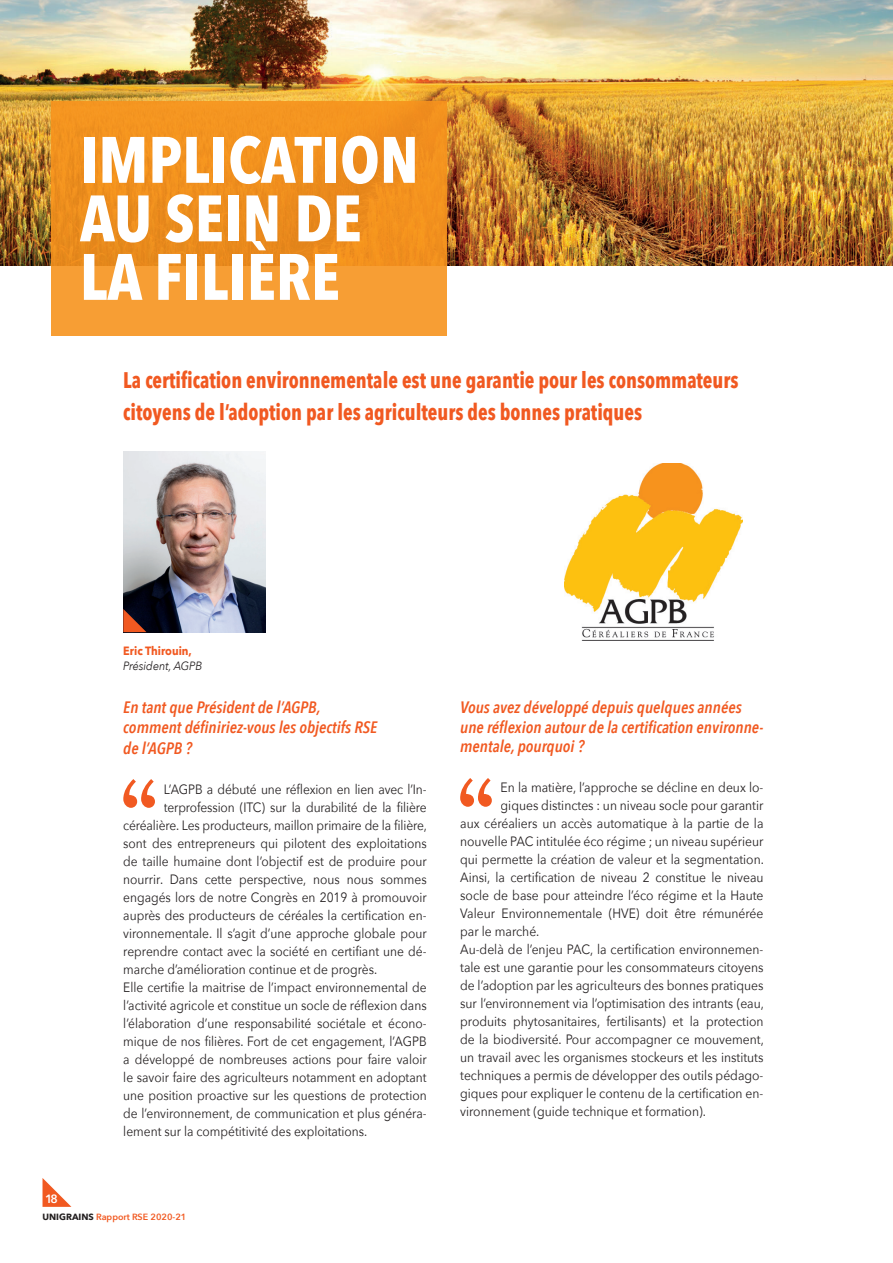
<style>
.page{position:relative;width:893px;height:1263px;background:#fff}
.page>*{position:absolute;margin:0;border:0;box-sizing:border-box;transform-origin:0 0}
.t1{font:700 64.8px/58.5px "Avenir Next Condensed";color:#fff}
.t2{font:700 22.5px/31.5px "Avenir Next Condensed";color:#f15921;scale:.9 1}
.t3{font:italic 600 16.5px/19.8px "Avenir Next Condensed";color:#f15921}
.t4{font:13.5px "Avenir Next";color:#231f20;scale:.89 1}
.t5{font:13.5px "Avenir Next";color:#231f20;scale:.9 1}
.t6{font:italic 12px "Avenir Next";color:#231f20;scale:.9 1}
.t7{font:700 12px "Avenir Next";color:#f15921;scale:.9 1}
.t8{font:600 12px "Avenir Next";color:#fff}
.t9{font:600 9px "Avenir Next";color:#f15921}
.s1{font-weight:700;color:#231f20}
</style>
<div class="page">
<svg style="left:43px;top:1178px;width:28px;height:29px"></svg>
<img style="left:0;top:0;width:893px;height:266px">
<svg style="left:51px;top:102px;width:395px;height:234px;background:#f19324"></svg>
<img style="left:123px;top:451px;width:142px;height:181px">
<svg style="left:123px;top:609px;width:23px;height:23px"></svg>
<svg style="left:123px;top:779px;width:32px;height:29px"></svg>
<svg style="left:460px;top:778px;width:32px;height:29px"></svg>
<img style="left:564px;top:464px;width:179px;height:176px">
<h1 class="t1" style="left:80px;top:130px;width:341px">IMPLICATION<br>AU SEIN DE<br>LA FILIÈRE</h1>
<h2 class="t2" style="left:123px;top:364px;width:685px">La certification environnementale est une garantie pour les consommateurs citoyens de l’adoption par les agriculteurs des bonnes pratiques</h2>
<p class="t8" style="left:45px;top:1188px;width:14px">18</p>
<p class="t7" style="left:123px;top:640px;width:78px">Eric Thirouin,</p>
<p class="t6" style="left:123px;top:655px;width:89px">Président, AGPB</p>
<p class="t3" style="left:123px;top:697px;width:256px">En tant que Président de l’AGPB, comment définiriez-vous les objectifs RSE</p>
<p class="t3" style="left:123px;top:738px;width:70px">de l’AGPB ?</p>
<p class="t4" style="left:164px;top:778px;width:297px">L’AGPB a débuté une réflexion en lien avec l’In-</p>
<p class="t4" style="left:164px;top:796px;width:297px">terprofession (ITC) sur la durabilité de la filière</p>
<p class="t4" style="left:123px;top:814px;width:343px">céréalière. Les producteurs, maillon primaire de la filière,</p>
<p class="t4" style="left:123px;top:832px;width:342px">sont des entrepreneurs qui pilotent des exploitations</p>
<p class="t4" style="left:123px;top:850px;width:342px">de taille humaine dont l’objectif est de produire pour</p>
<p class="t4" style="left:123px;top:868px;width:342px">nourrir. Dans cette perspective, nous nous sommes</p>
<p class="t4" style="left:123px;top:886px;width:342px">engagés lors de notre Congrès en 2019 à promouvoir</p>
<p class="t4" style="left:123px;top:904px;width:342px">auprès des producteurs de céréales la certification en-</p>
<p class="t4" style="left:123px;top:922px;width:342px">vironnementale. Il s’agit d’une approche globale pour</p>
<p class="t4" style="left:123px;top:940px;width:342px">reprendre contact avec la société en certifiant une dé-</p>
<p class="t4" style="left:123px;top:958px;width:287px">marche d’amélioration continue et de progrès.</p>
<p class="t4" style="left:123px;top:976px;width:342px">Elle certifie la maitrise de l’impact environnemental de</p>
<p class="t4" style="left:123px;top:994px;width:342px">l’activité agricole et constitue un socle de réflexion dans</p>
<p class="t4" style="left:123px;top:1012px;width:342px">l’élaboration d’une responsabilité sociétale et écono-</p>
<p class="t4" style="left:123px;top:1030px;width:342px">mique de nos filières. Fort de cet engagement, l’AGPB</p>
<p class="t4" style="left:123px;top:1048px;width:342px">a développé de nombreuses actions pour faire valoir</p>
<p class="t4" style="left:123px;top:1066px;width:342px">le savoir faire des agriculteurs notamment en adoptant</p>
<p class="t4" style="left:123px;top:1084px;width:342px">une position proactive sur les questions de protection</p>
<p class="t4" style="left:123px;top:1102px;width:342px">de l’environnement, de communication et plus généra-</p>
<p class="t4" style="left:123px;top:1120px;width:276px">lement sur la compétitivité des exploitations.</p>
<p class="t9" style="left:43px;top:1209px;width:145px"><span class="s1">UNIGRAINS</span> Rapport RSE 2020-21</p>
<p class="t3" style="left:460px;top:697px;width:304px">Vous avez développé depuis quelques années une réflexion autour de la certification environne&shy;mentale, pourquoi ?</p>
<p class="t5" style="left:501px;top:776px;width:294px">En la matière, l’approche se décline en deux lo-</p>
<p class="t5" style="left:501px;top:794px;width:294px">giques distinctes : un niveau socle pour garantir</p>
<p class="t5" style="left:460px;top:812px;width:339px">aux céréaliers un accès automatique à la partie de la</p>
<p class="t5" style="left:460px;top:830px;width:339px">nouvelle PAC intitulée éco régime ; un niveau supérieur</p>
<p class="t5" style="left:460px;top:848px;width:339px">qui permette la création de valeur et la segmentation.</p>
<p class="t5" style="left:460px;top:866px;width:339px">Ainsi, la certification de niveau 2 constitue le niveau</p>
<p class="t5" style="left:460px;top:884px;width:339px">socle de base pour atteindre l’éco régime et la Haute</p>
<p class="t5" style="left:460px;top:902px;width:339px">Valeur Environnementale (HVE) doit être rémunérée</p>
<p class="t5" style="left:460px;top:920px;width:90px">par le marché.</p>
<p class="t5" style="left:460px;top:938px;width:339px">Au-delà de l’enjeu PAC, la certification environnemen-</p>
<p class="t5" style="left:460px;top:956px;width:339px">tale est une garantie pour les consommateurs citoyens</p>
<p class="t5" style="left:460px;top:974px;width:339px">de l’adoption par les agriculteurs des bonnes pratiques</p>
<p class="t5" style="left:460px;top:992px;width:339px">sur l’environnement via l’optimisation des intrants (eau,</p>
<p class="t5" style="left:460px;top:1010px;width:339px">produits phytosanitaires, fertilisants) et la protection</p>
<p class="t5" style="left:460px;top:1028px;width:339px">de la biodiversité. Pour accompagner ce mouvement,</p>
<p class="t5" style="left:460px;top:1046px;width:339px">un travail avec les organismes stockeurs et les instituts</p>
<p class="t5" style="left:460px;top:1064px;width:339px">techniques a permis de développer des outils pédago-</p>
<p class="t5" style="left:460px;top:1082px;width:339px">giques pour expliquer le contenu de la certification en-</p>
<p class="t5" style="left:460px;top:1100px;width:274px">vironnement (guide technique et formation).</p>
</div>
